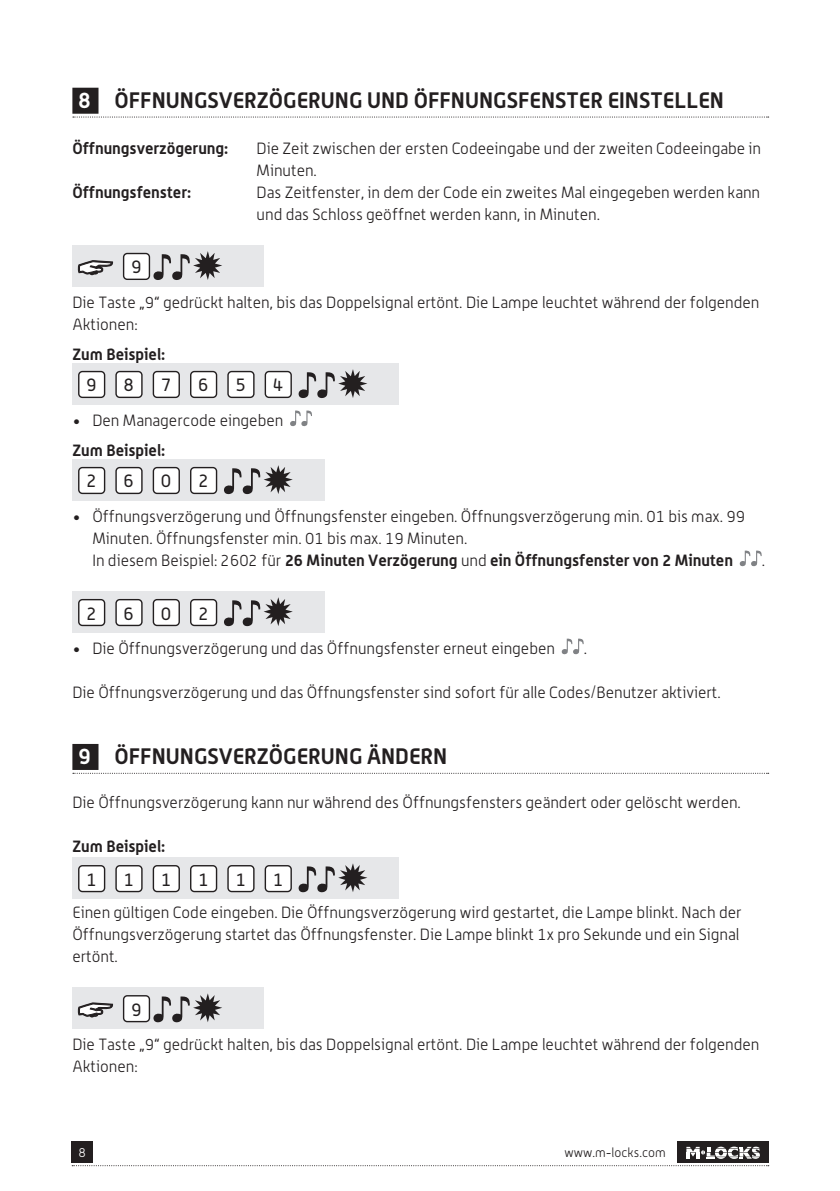
<style>
.page{position:relative;width:840px;height:1191px;background:#fff}
.page>*{position:absolute;margin:0;border:0;box-sizing:border-box;transform-origin:0 0}
.kop{font:700 22px "Alwyn OT";color:#231f20}
.body{font:18px "Alwyn OT";color:#231f20}
.body-2{font:300 16px/22px "Alwyn OT";color:#231f20}
.body-3{font:700 16px "Alwyn OT";color:#231f20}
.t1{font:300 12.8px "Alwyn OT";color:#231f20}
.t2{font:300 12.8px "Alwyn OT";color:#fff}
.s1{color:#fff}
.s2{font-weight:300}
</style>
<div class="page">
<div style="left:72px;top:1141px;width:21px;height:22px;background:#231f20"></div>
<svg style="left:72px;top:1165px;width:696px;height:1px"></svg>
<div style="left:676px;top:1141px;width:91px;height:22px;background:#231f20"></div>
<svg style="left:686px;top:1146px;width:73px;height:12px"></svg>
<div style="left:72px;top:88px;width:26px;height:26px;background:#231f20"></div>
<svg style="left:73px;top:117px;width:695px;height:1px"></svg>
<div style="left:72px;top:744px;width:26px;height:26px;background:#231f20"></div>
<svg style="left:73px;top:773px;width:695px;height:1px"></svg>
<div style="left:72px;top:245px;width:192px;height:41px;background:#e6e7e9"></div>
<svg style="left:78px;top:260px;width:35px;height:15px"></svg>
<div style="left:123px;top:253px;width:26px;height:26px;background:#fff;border-radius:4px"></div>
<div style="left:123px;top:253px;width:27px;height:27px;border:1px solid #231f20;border-radius:4px"></div>
<svg style="left:153px;top:251px;width:69px;height:29px"></svg>
<div style="left:72px;top:363px;width:327px;height:41px;background:#e6e7e9"></div>
<div style="left:79px;top:371px;width:25px;height:26px;background:#fff;border-radius:4px"></div>
<div style="left:78px;top:371px;width:27px;height:27px;border:1px solid #231f20;border-radius:4px"></div>
<div style="left:116px;top:371px;width:26px;height:26px;background:#fff;border-radius:4px"></div>
<div style="left:115px;top:371px;width:27px;height:27px;border:1px solid #231f20;border-radius:4px"></div>
<div style="left:153px;top:371px;width:26px;height:26px;background:#fff;border-radius:4px"></div>
<div style="left:153px;top:371px;width:27px;height:27px;border:1px solid #231f20;border-radius:4px"></div>
<div style="left:191px;top:371px;width:25px;height:26px;background:#fff;border-radius:4px"></div>
<div style="left:190px;top:371px;width:27px;height:27px;border:1px solid #231f20;border-radius:4px"></div>
<div style="left:228px;top:371px;width:26px;height:26px;background:#fff;border-radius:4px"></div>
<div style="left:227px;top:371px;width:27px;height:27px;border:1px solid #231f20;border-radius:4px"></div>
<div style="left:265px;top:371px;width:26px;height:26px;background:#fff;border-radius:4px"></div>
<div style="left:264px;top:371px;width:28px;height:27px;border:1px solid #231f20;border-radius:4px"></div>
<svg style="left:298px;top:369px;width:69px;height:29px"></svg>
<svg style="left:290px;top:410px;width:22px;height:17px"></svg>
<div style="left:72px;top:459px;width:253px;height:41px;background:#e6e7e9"></div>
<div style="left:79px;top:467px;width:25px;height:26px;background:#fff;border-radius:4px"></div>
<div style="left:78px;top:467px;width:27px;height:27px;border:1px solid #231f20;border-radius:4px"></div>
<div style="left:116px;top:467px;width:26px;height:26px;background:#fff;border-radius:4px"></div>
<div style="left:115px;top:467px;width:27px;height:27px;border:1px solid #231f20;border-radius:4px"></div>
<div style="left:153px;top:467px;width:26px;height:26px;background:#fff;border-radius:4px"></div>
<div style="left:153px;top:467px;width:27px;height:27px;border:1px solid #231f20;border-radius:4px"></div>
<div style="left:191px;top:467px;width:25px;height:26px;background:#fff;border-radius:4px"></div>
<div style="left:190px;top:467px;width:27px;height:27px;border:1px solid #231f20;border-radius:4px"></div>
<svg style="left:224px;top:465px;width:68px;height:30px"></svg>
<svg style="left:739px;top:550px;width:22px;height:17px"></svg>
<div style="left:72px;top:591px;width:253px;height:41px;background:#e6e7e9"></div>
<div style="left:79px;top:599px;width:25px;height:26px;background:#fff;border-radius:4px"></div>
<div style="left:78px;top:599px;width:27px;height:27px;border:1px solid #231f20;border-radius:4px"></div>
<div style="left:116px;top:599px;width:26px;height:26px;background:#fff;border-radius:4px"></div>
<div style="left:115px;top:599px;width:27px;height:27px;border:1px solid #231f20;border-radius:4px"></div>
<div style="left:153px;top:599px;width:26px;height:26px;background:#fff;border-radius:4px"></div>
<div style="left:153px;top:599px;width:27px;height:27px;border:1px solid #231f20;border-radius:4px"></div>
<div style="left:191px;top:599px;width:25px;height:26px;background:#fff;border-radius:4px"></div>
<div style="left:190px;top:599px;width:27px;height:27px;border:1px solid #231f20;border-radius:4px"></div>
<svg style="left:224px;top:597px;width:68px;height:30px"></svg>
<svg style="left:561px;top:638px;width:22px;height:17px"></svg>
<div style="left:72px;top:857px;width:327px;height:41px;background:#e6e7e9"></div>
<div style="left:79px;top:865px;width:25px;height:26px;background:#fff;border-radius:4px"></div>
<div style="left:78px;top:865px;width:27px;height:27px;border:1px solid #231f20;border-radius:4px"></div>
<div style="left:116px;top:865px;width:26px;height:26px;background:#fff;border-radius:4px"></div>
<div style="left:115px;top:865px;width:27px;height:27px;border:1px solid #231f20;border-radius:4px"></div>
<div style="left:153px;top:865px;width:26px;height:26px;background:#fff;border-radius:4px"></div>
<div style="left:153px;top:865px;width:27px;height:27px;border:1px solid #231f20;border-radius:4px"></div>
<div style="left:191px;top:865px;width:25px;height:26px;background:#fff;border-radius:4px"></div>
<div style="left:190px;top:865px;width:27px;height:27px;border:1px solid #231f20;border-radius:4px"></div>
<div style="left:228px;top:865px;width:26px;height:26px;background:#fff;border-radius:4px"></div>
<div style="left:227px;top:865px;width:27px;height:27px;border:1px solid #231f20;border-radius:4px"></div>
<div style="left:265px;top:865px;width:26px;height:26px;background:#fff;border-radius:4px"></div>
<div style="left:264px;top:865px;width:28px;height:27px;border:1px solid #231f20;border-radius:4px"></div>
<svg style="left:298px;top:863px;width:69px;height:30px"></svg>
<div style="left:72px;top:987px;width:192px;height:41px;background:#e6e7e9"></div>
<svg style="left:78px;top:1002px;width:35px;height:15px"></svg>
<div style="left:123px;top:995px;width:26px;height:26px;background:#fff;border-radius:4px"></div>
<div style="left:123px;top:995px;width:27px;height:27px;border:1px solid #231f20;border-radius:4px"></div>
<svg style="left:153px;top:993px;width:69px;height:30px"></svg>
<p class="kop" style="left:78px;top:86px;width:647px"><span class="s1">8</span> ÖFFNUNGSVERZÖGERUNG UND ÖFFNUNGSFENSTER EINSTELLEN</p>
<p class="body-3" style="left:72px;top:138px;width:157px">Öffnungsverzögerung:</p>
<p class="body-2" style="left:256px;top:137px;width:505px">Die Zeit zwischen der ersten Codeeingabe und der zweiten Codeeingabe in<br>Minuten.</p>
<p class="body-3" style="left:72px;top:182px;width:120px">Öffnungsfenster:</p>
<p class="body-2" style="left:256px;top:181px;width:505px">Das Zeitfenster, in dem der Code ein zweites Mal eingegeben werden kann und das Schloss geöffnet werden kann, in Minuten.</p>
<p class="body" style="left:131px;top:256px;width:12px">9</p>
<p class="body-2" style="left:72px;top:291px;width:688px">Die Taste „9“ gedrückt halten, bis das Doppelsignal ertönt. Die Lampe leuchtet während der folgenden<br>Aktionen:</p>
<p class="body-3" style="left:72px;top:344px;width:94px">Zum Beispiel:</p>
<p class="body" style="left:86px;top:374px;width:12px">9</p>
<p class="body" style="left:123px;top:374px;width:12px">8</p>
<p class="body" style="left:161px;top:374px;width:12px">7</p>
<p class="body" style="left:198px;top:374px;width:12px">6</p>
<p class="body" style="left:235px;top:374px;width:12px">5</p>
<p class="body" style="left:273px;top:374px;width:12px">4</p>
<p class="body-2" style="left:72px;top:409px;width:212px">• Den Managercode eingeben</p>
<p class="body-3" style="left:72px;top:440px;width:94px">Zum Beispiel:</p>
<p class="body" style="left:86px;top:470px;width:12px">2</p>
<p class="body" style="left:123px;top:470px;width:12px">6</p>
<p class="body" style="left:161px;top:470px;width:12px">0</p>
<p class="body" style="left:198px;top:470px;width:12px">2</p>
<p class="body-2" style="left:92px;top:505px;width:653px;text-indent:-20px">• Öffnungsverzögerung und Öffnungsfenster eingeben. Öffnungsverzögerung min. 01 bis max. 99<br>Minuten. Öffnungsfenster min. 01 bis max. 19 Minuten.</p>
<p class="body-3" style="left:92px;top:550px;width:641px"><span class="s2">In diesem Beispiel: 2602 für</span> 26 Minuten Verzögerung <span class="s2">und</span> ein Öffnungsfenster von 2 Minuten</p>
<p class="body-2" style="left:761px;top:549px;width:5px">.</p>
<p class="body" style="left:86px;top:602px;width:12px">2</p>
<p class="body" style="left:123px;top:602px;width:12px">6</p>
<p class="body" style="left:161px;top:602px;width:12px">0</p>
<p class="body" style="left:198px;top:602px;width:12px">2</p>
<p class="body-2" style="left:72px;top:637px;width:484px">• Die Öffnungsverzögerung und das Öffnungsfenster erneut eingeben</p>
<p class="body-2" style="left:583px;top:637px;width:5px">.</p>
<p class="body-2" style="left:72px;top:681px;width:649px">Die Öffnungsverzögerung und das Öffnungsfenster sind sofort für alle Codes/Benutzer aktiviert.</p>
<p class="kop" style="left:78px;top:742px;width:370px"><span class="s1">9</span> ÖFFNUNGSVERZÖGERUNG ÄNDERN</p>
<p class="body-2" style="left:72px;top:791px;width:669px">Die Öffnungsverzögerung kann nur während des Öffnungsfensters geändert oder gelöscht werden.</p>
<p class="body-3" style="left:72px;top:836px;width:94px">Zum Beispiel:</p>
<p class="body" style="left:86px;top:868px;width:12px">1</p>
<p class="body" style="left:123px;top:868px;width:12px">1</p>
<p class="body" style="left:161px;top:868px;width:12px">1</p>
<p class="body" style="left:198px;top:868px;width:12px">1</p>
<p class="body" style="left:235px;top:868px;width:12px">1</p>
<p class="body" style="left:273px;top:868px;width:12px">1</p>
<p class="body-2" style="left:72px;top:901px;width:670px">Einen gültigen Code eingeben. Die Öffnungsverzögerung wird gestartet, die Lampe blinkt. Nach der<br>Öffnungsverzögerung startet das Öffnungsfenster. Die Lampe blinkt 1x pro Sekunde und ein Signal ertönt.</p>
<p class="body" style="left:131px;top:998px;width:12px">9</p>
<p class="body-2" style="left:72px;top:1033px;width:688px">Die Taste „9“ gedrückt halten, bis das Doppelsignal ertönt. Die Lampe leuchtet während der folgenden<br>Aktionen:</p>
<p class="t2" style="left:79px;top:1145px;width:9px">8</p>
<p class="t1" style="left:564px;top:1145px;width:103px">www.m-locks.com</p>
</div>
